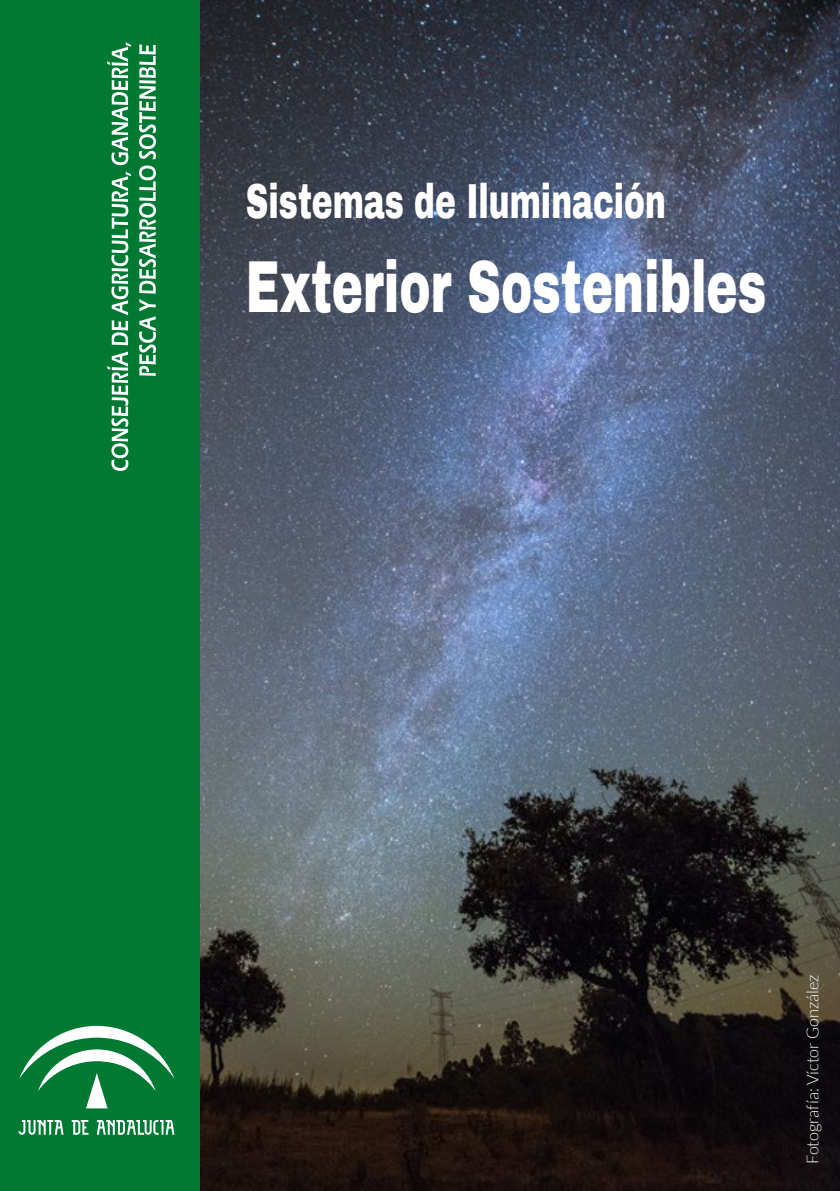
<style>
.page{position:relative;width:840px;height:1191px;background:#fff}
.page>*{position:absolute;margin:0;border:0;box-sizing:border-box;transform-origin:0 0}
.t1{font:900 72px "Archivo";color:#fff;scale:.65 1}
.t2{font:900 48px "Archivo";color:#fff;scale:.65 1}
.t3{font:300 16.4px "Lato";color:#fff}
</style>
<div class="page">
<img style="left:199px;top:0;width:640px;height:1191px">
<div style="left:0;top:0;width:199px;height:1191px;background:#007933"></div>
<svg style="left:18px;top:1120px;width:45px;height:14px"></svg>
<svg style="left:72px;top:1120px;width:17px;height:14px"></svg>
<svg style="left:97px;top:1120px;width:77px;height:14px"></svg>
<svg style="left:19px;top:1025px;width:155px;height:83px"></svg>
<svg style="left:107px;top:351px;width:21px;height:120px"></svg>
<svg style="left:111px;top:172px;width:20px;height:173px"></svg>
<svg style="left:107px;top:42px;width:24px;height:123px"></svg>
<svg style="left:139px;top:165px;width:17px;height:211px"></svg>
<svg style="left:139px;top:45px;width:17px;height:114px"></svg>
<h2 class="t2" style="left:246px;top:172px;width:647px">Sistemas de Iluminación</h2>
<h1 class="t1" style="left:246px;top:243px;width:801px">Exterior Sostenibles</h1>
<p class="t3" style="left:803px;top:1164px;width:192px;rotate:-90deg">Fotografía: Víctor González</p>
</div>
